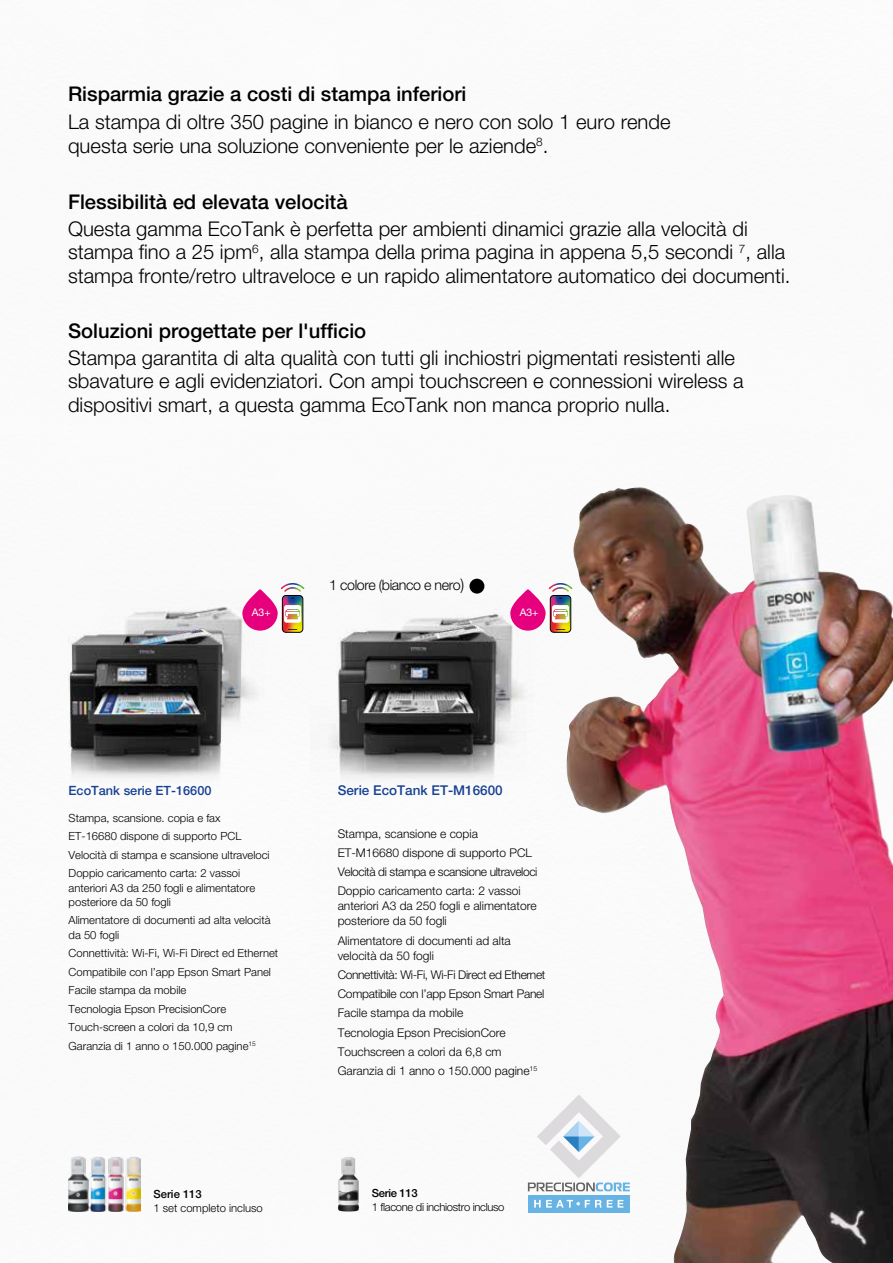
<style>
.page{position:relative;width:893px;height:1263px;background:#fff}
.page>*{position:absolute;margin:0;border:0;box-sizing:border-box;transform-origin:0 0}
.t1{font:300 20.25px/23.2px "Helvetica Neue LT";color:#000}
.t2{font:500 20.25px "Helvetica Neue LT";color:#000}
.t3{font:300 14.25px "Helvetica Neue LT";letter-spacing:-.03em;color:#000}
.t4{font:500 13.5px "Helvetica Neue LT";color:#164194}
.t5{font:500 12.75px "Helvetica Neue LT";color:#164194}
.t6{font:300 12px/19.2px "Helvetica Neue LT";color:#000}
.t7{font:300 11.25px/18.5px "Helvetica Neue LT";color:#000}
.t8{font:300 11.25px "Helvetica Neue LT";letter-spacing:-.03em;color:#000}
.t9{font:500 11.25px "Helvetica Neue LT";letter-spacing:-.015em;color:#000}
.t10{font:10.5px "Helvetica Neue LT";color:#fff}
.s1{font-size:15.75px}
</style>
<div class="page">
<div style="left:469px;top:579px;width:15px;height:15px;background:#000;border-radius:50%"></div>
<img style="left:408px;top:608px;width:119px;height:91px">
<img style="left:125px;top:607px;width:134px;height:94px">
<img style="left:338px;top:1156px;width:21px;height:55px">
<img style="left:69px;top:1156px;width:72px;height:56px">
<img style="left:68px;top:621px;width:184px;height:160px">
<img style="left:327px;top:621px;width:199px;height:160px">
<div style="left:528px;top:1195px;width:102px;height:17px;background:#66b3e4"></div>
<svg style="left:534px;top:1200px;width:30px;height:7px"></svg>
<svg style="left:528px;top:1109px;width:36px;height:82px"></svg>
<svg style="left:281px;top:583px;width:23px;height:50px"></svg>
<svg style="left:242px;top:589px;width:36px;height:42px"></svg>
<svg style="left:510px;top:589px;width:36px;height:42px"></svg>
<svg style="left:549px;top:583px;width:15px;height:50px"></svg>
<img style="left:564px;top:487px;width:329px;height:776px">
<p class="t2" style="left:68px;top:82px;width:400px">Risparmia grazie a costi di stampa inferiori</p>
<p class="t1" style="left:68px;top:109px;width:604px;line-height:24px">La stampa di oltre 350 pagine in bianco e nero con solo 1 euro rende questa serie una soluzione conveniente per le aziende<sup>8</sup>.</p>
<p class="t2" style="left:68px;top:189px;width:281px">Flessibilità ed elevata velocità</p>
<p class="t1" style="left:68px;top:217px;width:724px">Questa gamma EcoTank è perfetta per ambienti dinamici grazie alla velocità di stampa fino a 25 ipm<sup>6</sup>, alla stampa della prima pagina in appena 5,5 secondi <sup>7</sup>, alla stampa fronte/retro ultraveloce e un rapido alimentatore automatico dei documenti.</p>
<p class="t2" style="left:68px;top:318px;width:300px">Soluzioni progettate per l'ufficio</p>
<p class="t1" style="left:68px;top:346px;width:677px">Stampa garantita di alta qualità con tutti gli inchiostri pigmentati resistenti alle sbavature e agli evidenziatori. Con ampi touchscreen e connessioni wireless a dispositivi smart, a questa gamma EcoTank non manca proprio nulla.</p>
<p class="t3" style="left:329px;top:576px;width:136px">1 colore (bianco e nero<span class="s1">)</span></p>
<p class="t10" style="left:252px;top:605px;width:20px">A3+</p>
<p class="t10" style="left:520px;top:605px;width:20px">A3+</p>
<p class="t5" style="left:69px;top:783px;width:144px">EcoTank serie ET-16600</p>
<p class="t7" style="left:69px;top:808px;width:203px">Stampa, scansione. copia e fax ET-16680 dispone di supporto PCL Velocità di stampa e scansione ultraveloci Doppio caricamento carta: 2 vassoi</p>
<p class="t7" style="left:69px;top:880px;width:188px;line-height:14.2px">anteriori A3 da 250 fogli e alimentatore posteriore da 50 fogli</p>
<p class="t7" style="left:69px;top:913px;width:203px;line-height:14.2px">Alimentatore di documenti ad alta velocità da 50 fogli</p>
<p class="t7" style="left:69px;top:944px;width:211px">Connettività: Wi-Fi, Wi-Fi Direct ed Ethernet Compatibile con l’app Epson Smart Panel Facile stampa da mobile<br>Tecnologia Epson PrecisionCore Touch-screen a colori da 10,9 cm<br>Garanzia di 1 anno o 150.000 pagine<sup>15</sup></p>
<p class="t9" style="left:153px;top:1187px;width:50px">Serie 113</p>
<p class="t7" style="left:153px;top:1199px;width:111px">1 set completo incluso</p>
<p class="t4" style="left:338px;top:782px;width:167px">Serie EcoTank ET-M16600</p>
<p class="t6" style="left:338px;top:823px;width:201px">Stampa, scansione e copia ET-M16680 dispone di supporto PCL Velocità di stampa e scansione ultraveloci Doppio caricamento carta: 2 vassoi</p>
<p class="t6" style="left:338px;top:898px;width:200px;line-height:15px">anteriori A3 da 250 fogli e alimentatore posteriore da 50 fogli</p>
<p class="t6" style="left:338px;top:932px;width:175px;line-height:15px">Alimentatore di documenti ad alta velocità da 50 fogli</p>
<p class="t6" style="left:338px;top:965px;width:209px">Connettività: Wi-Fi, Wi-Fi Direct ed Ethernet Compatibile con l’app Epson Smart Panel Facile stampa da mobile<br>Tecnologia Epson PrecisionCore Touchscreen a colori da 6,8 cm Garanzia di 1 anno o 150.000 pagine<sup>15</sup></p>
<p class="t9" style="left:372px;top:1186px;width:47px">Serie 113</p>
<p class="t8" style="left:372px;top:1200px;width:134px">1 flacone di inchiostro incluso</p>
</div>
